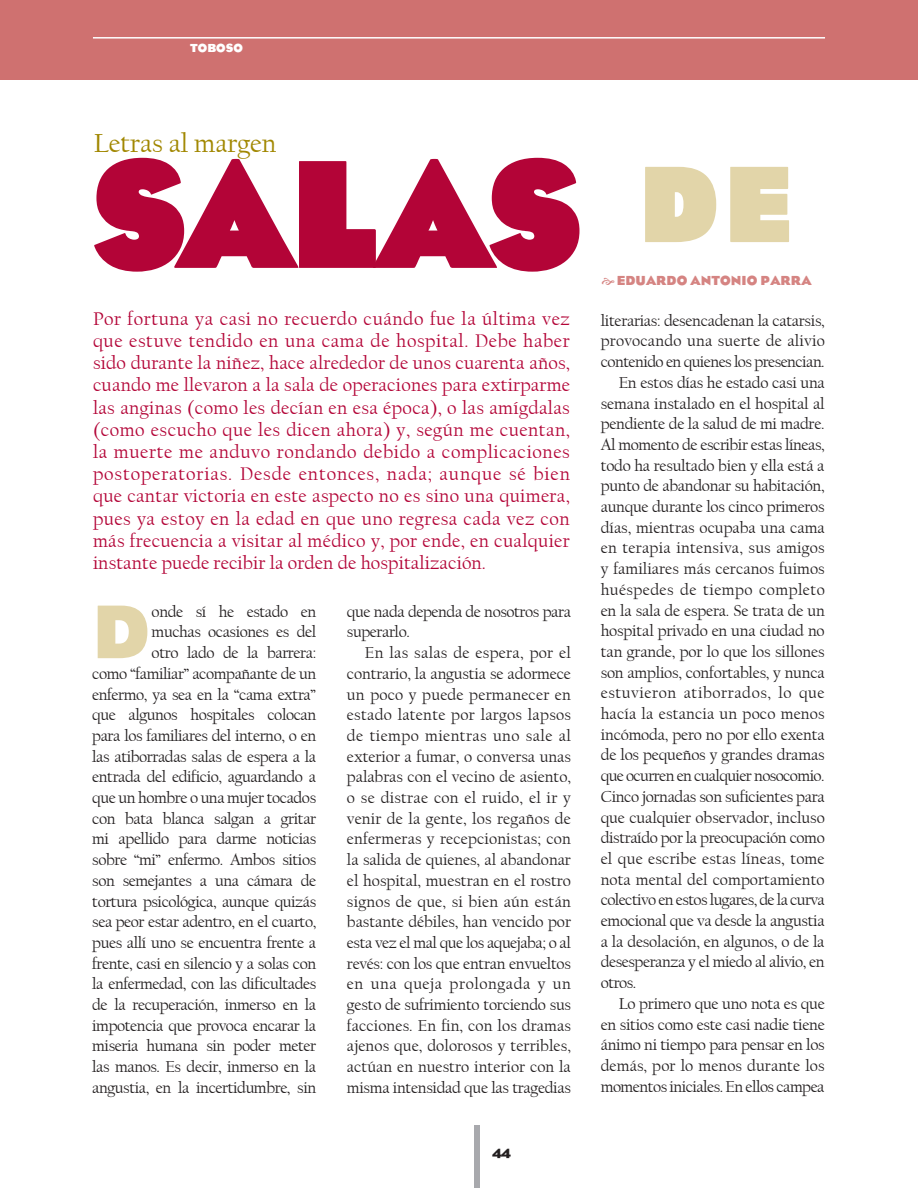
<style>
.page{position:relative;width:918px;height:1188px;background:#fff}
.page>*{position:absolute;margin:0;border:0;box-sizing:border-box;transform-origin:0 0}
.t1{font:900 157.5px "Eagle";letter-spacing:-.05em;color:#b30437}
.t2{font:900 111px "Eagle";color:#e2d5a9}
.capitular{font:700 77.55px "Eagle";color:#e2d5a9}
.tobosos{font:27.3px "Californian FB";color:#a18701}
.sin_sangria{font:19.2px/22.2px "Californian FB";letter-spacing:.005em;color:#b30437;text-align:justify}
.capitular-2{font:16.5px/20.7px "Californian FB";letter-spacing:-.025em;color:#231f20;text-align:justify}
.autores6{font:700 13.5px "Eagle";letter-spacing:.005em;color:#d58482}
.numeracíon{font:700 13.5px "Eagle";color:#231f20}
.secciones{font:700 12px "Eagle";color:#fff}
</style>
<div class="page">
<div style="left:0;top:0;width:918px;height:80px;background:#cf7170"></div>
<hr style="left:93px;top:37px;width:732px;height:2px;background:#fff">
<div style="left:474px;top:1125px;width:6px;height:63px;background:#a8a9ad"></div>
<p class="secciones" style="left:190px;top:42px;width:54px">TOBOSO</p>
<p class="tobosos" style="left:94px;top:128px;width:184px">Letras al margen</p>
<p class="t1" style="left:90px;top:123px;width:496px">SALAS</p>
<p class="sin_sangria" style="left:93px;top:308px;width:479px">Por fortuna ya casi no recuerdo cuándo fue la última vez que estuve tendido en una cama de hospital. Debe haber sido durante la niñez, hace alrededor de unos cuarenta años, cuando me llevaron a la sala de operaciones para extirparme las anginas (como les decían en esa época), o las amígdalas (como escucho que les dicen ahora) y, según me cuentan, la muerte me anduvo rondando debido a complicaciones postoperatorias. Desde entonces, nada; aunque sé bien que cantar victoria en este aspecto no es sino una quimera, pues ya estoy en la edad en que uno regresa cada vez con más frecuencia a visitar al médico y, por ende, en cualquier instante puede recibir la orden de hospitalización.</p>
<p class="capitular-2" style="left:92px;top:601px;width:226px;text-align:right">onde sí he estado en<br>muchas ocasiones es del<br>otro lado de la barrera:<br>como “familiar” acompañante de un enfermo, ya sea en la “cama extra” que algunos hospitales colocan para los familiares del interno, o en las atiborradas salas de espera a la entrada del edificio, aguardando a que un hombre o una mujer tocados con bata blanca salgan a gritar mi apellido para darme noticias sobre “mi” enfermo. Ambos sitios son semejantes a una cámara de tortura psicológica, aunque quizás sea peor estar adentro, en el cuarto, pues allí uno se encuentra frente a frente, casi en silencio y a solas con la enfermedad, con las dificultades de la recuperación, inmerso en la impotencia que provoca encarar la miseria humana sin poder meter las manos. Es decir, inmerso en la angustia, en la incertidumbre, sin</p>
<p class="capitular-2" style="left:347px;top:601px;width:225px">que nada dependa de nosotros para superarlo.</p>
<p class="capitular" style="left:92px;top:590px;width:59px">D</p>
<p class="capitular-2" style="left:347px;top:643px;width:226px;text-indent:18px">En las salas de espera, por el contrario, la angustia se adormece un poco y puede permanecer en estado latente por largos lapsos de tiempo mientras uno sale al exterior a fumar, o conversa unas palabras con el vecino de asiento, o se distrae con el ruido, el ir y venir de la gente, los regaños de enfermeras y recepcionistas; con la salida de quienes, al abandonar el hospital, muestran en el rostro signos de que, si bien aún están bastante débiles, han vencido por esta vez el mal que los aquejaba; o al revés: con los que entran envueltos en una queja prolongada y un gesto de sufrimiento torciendo sus facciones. En fin, con los dramas ajenos que, dolorosos y terribles, actúan en nuestro interior con la misma intensidad que las tragedias</p>
<p class="numeracíon" style="left:492px;top:1146px;width:20px">44</p>
<p class="t2" style="left:638px;top:140px;width:156px">DE</p>
<p class="autores6" style="left:602px;top:273px;width:212px">★EDUARDO ANTONIO PARRA</p>
<p class="capitular-2" style="left:601px;top:310px;width:226px">literarias: desencadenan la catarsis, provocando una suerte de alivio contenido en quienes los presencian.</p>
<p class="capitular-2" style="left:601px;top:372px;width:226px;text-indent:18px">En estos días he estado casi una semana instalado en el hospital al pendiente de la salud de mi madre.<br>Al momento de escribir estas líneas, todo ha resultado bien y ella está a punto de abandonar su habitación, aunque durante los cinco primeros días, mientras ocupaba una cama en terapia intensiva, sus amigos y familiares más cercanos fuimos huéspedes de tiempo completo en la sala de espera. Se trata de un hospital privado en una ciudad no tan grande, por lo que los sillones son amplios, confortables, y nunca estuvieron atiborrados, lo que hacía la estancia un poco menos incómoda, pero no por ello exenta de los pequeños y grandes dramas que ocurren en cualquier nosocomio.<br>Cinco jornadas son suficientes para que cualquier observador, incluso distraído por la preocupación como el que escribe estas líneas, tome nota mental del comportamiento colectivo en estos lugares, de la curva emocional que va desde la angustia a la desolación, en algunos, o de la desesperanza y el miedo al alivio, en otros.</p>
<p class="capitular-2" style="left:601px;top:993px;width:226px;text-indent:18px">Lo primero que uno nota es que en sitios como este casi nadie tiene ánimo ni tiempo para pensar en los demás, por lo menos durante los momentos iniciales. En ellos campea</p>
</div>
